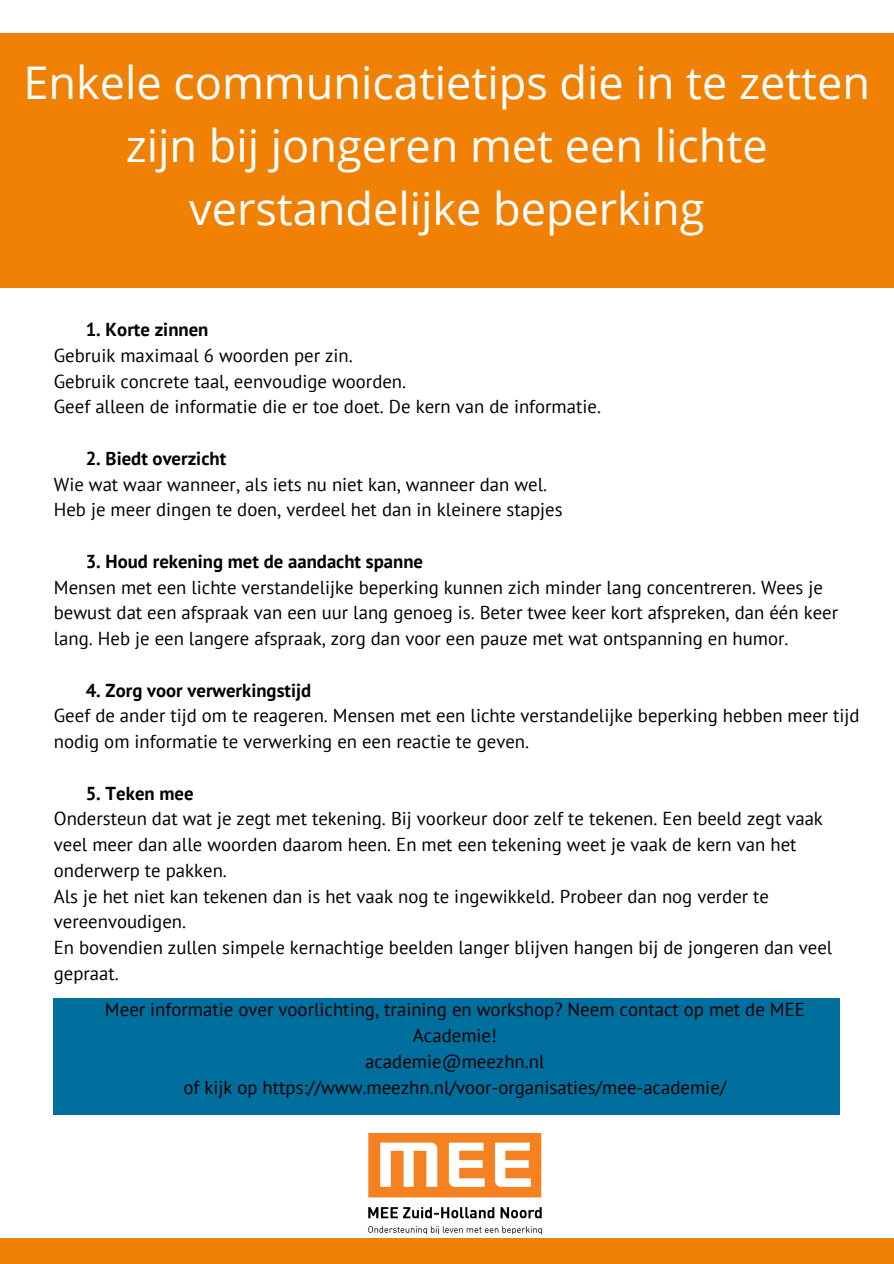
<style>
.page{position:relative;width:894px;height:1264px;background:#fff}
.page>*{position:absolute;margin:0;border:0;box-sizing:border-box;transform-origin:0 0}
.t1{font:45px/63px "Open Sans";color:#fff;text-align:center}
.t2{font:18.75px/25.8px "PT Sans";color:#000}
.t3{font:700 18.75px "PT Sans";color:#000}
</style>
<div class="page">
<div style="left:0;top:1238px;width:893px;height:25px;background:#f08105"></div>
<img style="left:368px;top:1133px;width:174px;height:100px">
<div style="left:0;top:33px;width:893px;height:232px;background:#f08105"></div>
<div style="left:54px;top:998px;width:785px;height:116px;background:#006f9e"></div>
<div style="left:0;top:235px;width:893px;height:53px;background:#f08105"></div>
<p class="t1" style="left:23px;top:50px;width:847px">Enkele communicatietips die in te zetten zijn bij jongeren met een lichte verstandelijke beperking</p>
<p class="t3" style="left:86px;top:317px;width:124px">1. Korte zinnen</p>
<p class="t2" style="left:54px;top:342px;width:300px">Gebruik maximaal 6 woorden per zin.</p>
<p class="t2" style="left:54px;top:368px;width:354px">Gebruik concrete taal, eenvoudige woorden.</p>
<p class="t2" style="left:54px;top:393px;width:548px">Geef alleen de informatie die er toe doet. De kern van de informatie.</p>
<p class="t3" style="left:86px;top:446px;width:142px">2. Biedt overzicht</p>
<p class="t2" style="left:54px;top:471px;width:494px">Wie wat waar wanneer, als iets nu niet kan, wanneer dan wel.</p>
<p class="t2" style="left:54px;top:496px;width:510px">Heb je meer dingen te doen, verdeel het dan in kleinere stapjes</p>
<p class="t3" style="left:86px;top:549px;width:339px">3. Houd rekening met de aandacht spanne</p>
<p class="t2" style="left:54px;top:574px;width:785px">Mensen met een lichte verstandelijke beperking kunnen zich minder lang concentreren. Wees je bewust dat een afspraak van een uur lang genoeg is. Beter twee keer kort afspreken, dan één keer lang. Heb je een langere afspraak, zorg dan voor een pauze met wat ontspanning en humor.</p>
<p class="t3" style="left:86px;top:677px;width:227px">4. Zorg voor verwerkingstijd</p>
<p class="t2" style="left:54px;top:702px;width:807px">Geef de ander tijd om te reageren. Mensen met een lichte verstandelijke beperking hebben meer tijd nodig om informatie te verwerking en een reactie te geven.</p>
<p class="t3" style="left:86px;top:780px;width:109px">5. Teken mee</p>
<p class="t2" style="left:54px;top:805px;width:770px">Ondersteun dat wat je zegt met tekening. Bij voorkeur door zelf te tekenen. Een beeld zegt vaak veel meer dan alle woorden daarom heen. En met een tekening weet je vaak de kern van het onderwerp te pakken.</p>
<p class="t2" style="left:54px;top:882px;width:716px">Als je het niet kan tekenen dan is het vaak nog te ingewikkeld. Probeer dan nog verder te vereenvoudigen.</p>
<p class="t2" style="left:54px;top:934px;width:779px">En bovendien zullen simpele kernachtige beelden langer blijven hangen bij de jongeren dan veel gepraat.</p>
<p class="t2" style="left:105px;top:996px;width:701px;text-align:center">Meer informatie over voorlichting, training en workshop? Neem contact op met de MEE<br>Academie!</p>
<p class="t2" style="left:365px;top:1048px;width:181px">academie@meezhn.nl</p>
<p class="t2" style="left:183px;top:1074px;width:544px">of kijk op https://www.meezhn.nl/voor-organisaties/mee-academie/</p>
</div>
